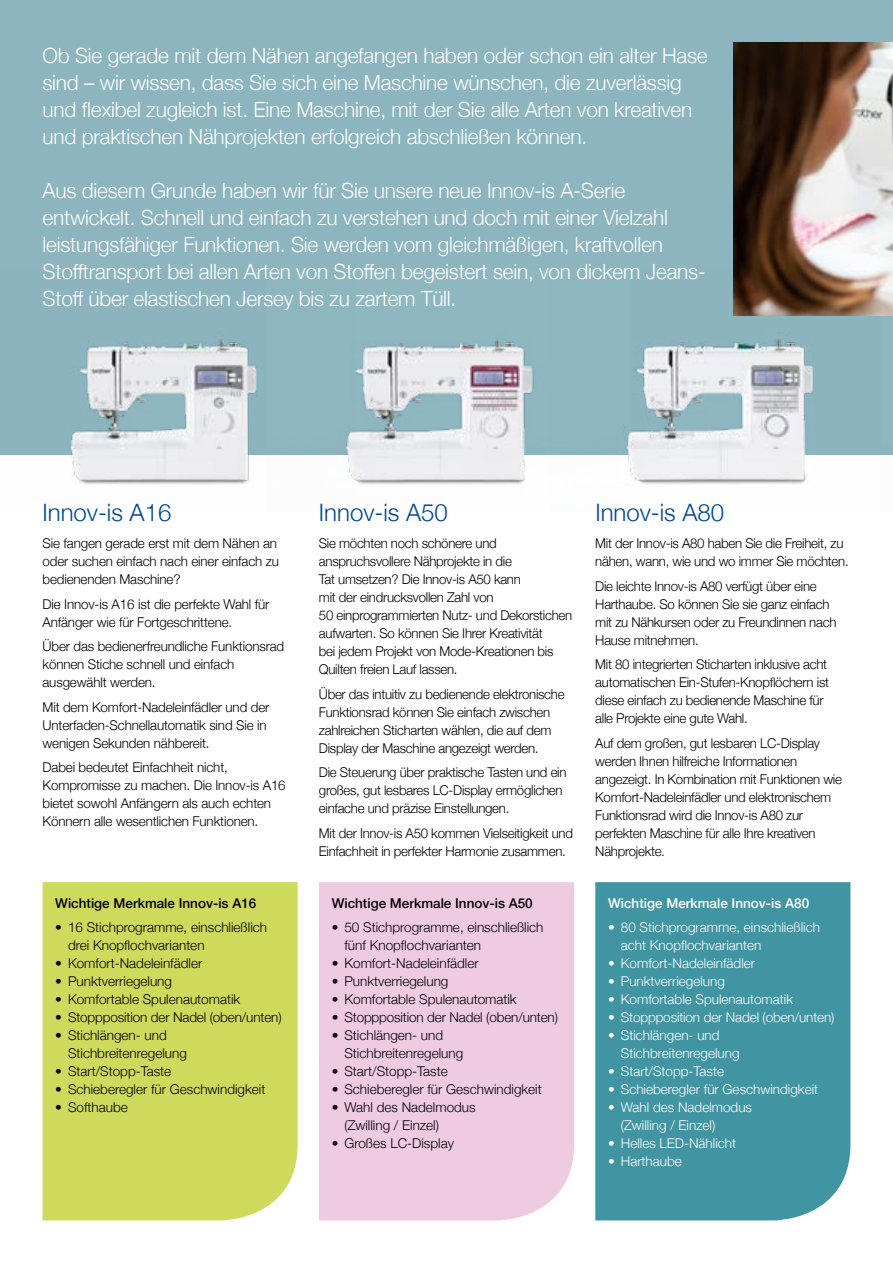
<style>
.page{position:relative;width:893px;height:1263px;background:#fff}
.page>*{position:absolute;margin:0;border:0;box-sizing:border-box;transform-origin:0 0}
.t1{font:300 24px "Helvetica Neue";color:#004893}
.t2{font:300 21px/27px "Helvetica Neue";letter-spacing:-.01em;color:#fff}
.t3{font:300 13.5px/18px "Helvetica Neue";letter-spacing:-.02em;color:#000}
.t4{font:300 13.5px/18px "Helvetica Neue";color:#000}
.t5{font:300 13.5px/18px "Helvetica Neue";color:#fff}
.t6{font:500 13.5px "Helvetica Neue";color:#000}
.t7{font:500 13.5px "Helvetica Neue";color:#fff}
</style>
<div class="page">
<div style="left:0;top:0;width:893px;height:270px;background:#8cb5bf"></div>
<img style="left:354px;top:270px;width:196px;height:215px">
<img style="left:550px;top:270px;width:331px;height:214px">
<img style="left:733px;top:43px;width:160px;height:272px">
<img style="left:881px;top:270px;width:12px;height:185px">
<img style="left:0;top:269px;width:354px;height:215px">
<div style="left:595px;top:882px;width:255px;height:338px;background:#4195a2"></div>
<div style="left:319px;top:882px;width:255px;height:338px;background:#efcbe2"></div>
<div style="left:43px;top:882px;width:255px;height:338px;background:#ceda5b"></div>
<p class="t2" style="left:43px;top:40px;width:667px">Ob Sie gerade mit dem Nähen angefangen haben oder schon ein alter Hase sind – wir wissen, dass Sie sich eine Maschine wünschen, die zuverlässig und flexibel zugleich ist. Eine Maschine, mit der Sie alle Arten von kreativen und praktischen Nähprojekten erfolgreich abschließen können.</p>
<p class="t2" style="left:43px;top:175px;width:665px">Aus diesem Grunde haben wir für Sie unsere neue Innov-is A-Serie entwickelt. Schnell und einfach zu verstehen und doch mit einer Vielzahl leistungsfähiger Funktionen. Sie werden vom gleichmäßigen, kraftvollen Stofftransport bei allen Arten von Stoffen begeistert sein, von dickem Jeans-Stoff über elastischen Jersey bis zu zartem Tüll.</p>
<h1 class="t1" style="left:43px;top:493px;width:130px">Innov-is A16</h1>
<h1 class="t1" style="left:319px;top:493px;width:130px">Innov-is A50</h1>
<h1 class="t1" style="left:595px;top:493px;width:130px">Innov-is A80</h1>
<p class="t3" style="left:43px;top:534px;width:238px">Sie fangen gerade erst mit dem Nähen an oder suchen einfach nach einer einfach zu bedienenden Maschine?</p>
<p class="t3" style="left:43px;top:594px;width:228px">Die Innov-is A16 ist die perfekte Wahl für<br>Anfänger wie für Fortgeschrittene.</p>
<p class="t3" style="left:43px;top:636px;width:243px">Über das bedienerfreundliche Funktionsrad können Stiche schnell und einfach ausgewählt werden.</p>
<p class="t3" style="left:43px;top:697px;width:228px">Mit dem Komfort-Nadeleinfädler und der<br>Unterfaden-Schnellautomatik sind Sie in wenigen Sekunden nähbereit.</p>
<p class="t3" style="left:43px;top:757px;width:245px">Dabei bedeutet Einfachheit nicht, Kompromisse zu machen. Die Innov‑is A16 bietet sowohl Anfängern als auch echten Könnern alle wesentlichen Funktionen.</p>
<p class="t3" style="left:595px;top:534px;width:255px">Mit der Innov-is A80 haben Sie die Freiheit, zu nähen, wann, wie und wo immer Sie möchten.</p>
<p class="t3" style="left:595px;top:576px;width:243px">Die leichte Innov-is A80 verfügt über eine Harthaube. So können Sie sie ganz einfach mit zu Nähkursen oder zu Freundinnen nach Hause mitnehmen.</p>
<p class="t3" style="left:595px;top:654px;width:235px">Mit 80 integrierten Sticharten inklusive acht automatischen Ein-Stufen-Knopflöchern ist diese einfach zu bedienende Maschine für alle Projekte eine gute Wahl.</p>
<p class="t3" style="left:595px;top:733px;width:248px">Auf dem großen, gut lesbaren LC-Display werden Ihnen hilfreiche Informationen angezeigt. In Kombination mit Funktionen wie Komfort-Nadeleinfädler und elektronischem Funktionsrad wird die Innov‑is A80 zur perfekten Maschine für alle Ihre kreativen Nähprojekte.</p>
<p class="t3" style="left:319px;top:534px;width:255px">Sie möchten noch schönere und anspruchsvollere Nähprojekte in die<br>Tat umsetzen? Die Innov-is A50 kann<br>mit der eindrucksvollen Zahl von<br>50 einprogrammierten Nutz- und Dekorstichen aufwarten. So können Sie Ihrer Kreativität<br>bei jedem Projekt von Mode-Kreationen bis Quilten freien Lauf lassen.</p>
<p class="t3" style="left:319px;top:684px;width:247px">Über das intuitiv zu bedienende elektronische Funktionsrad können Sie einfach zwischen zahlreichen Sticharten wählen, die auf dem Display der Maschine angezeigt werden.</p>
<p class="t3" style="left:319px;top:762px;width:249px">Die Steuerung über praktische Tasten und ein großes, gut lesbares LC-Display ermöglichen einfache und präzise Einstellungen.</p>
<p class="t3" style="left:319px;top:823px;width:256px">Mit der Innov-is A50 kommen Vielseitigkeit und<br>Einfachheit in perfekter Harmonie zusammen.</p>
<p class="t6" style="left:55px;top:892px;width:203px">Wichtige Merkmale Innov-is A16</p>
<p class="t4" style="left:68px;top:918px;width:201px;text-indent:-13px">• 16 Stichprogramme, einschließlich drei Knopflochvarianten</p>
<p class="t4" style="left:55px;top:954px;width:149px">• Komfort-Nadeleinfädler</p>
<p class="t4" style="left:55px;top:972px;width:118px">• Punktverriegelung</p>
<p class="t4" style="left:55px;top:990px;width:187px">• Komfortable Spulenautomatik</p>
<p class="t3" style="left:55px;top:1008px;width:228px">• Stoppposition der Nadel (oben/unten)</p>
<p class="t4" style="left:68px;top:1026px;width:120px;text-indent:-13px">• Stichlängen- und<br>Stichbreitenregelung</p>
<p class="t4" style="left:55px;top:1062px;width:118px">• Start/Stopp-Taste</p>
<p class="t4" style="left:55px;top:1079px;width:212px">• Schieberegler für Geschwindigkeit</p>
<p class="t4" style="left:55px;top:1097px;width:74px">• Softhaube</p>
<p class="t6" style="left:332px;top:892px;width:203px">Wichtige Merkmale Innov-is A50</p>
<p class="t4" style="left:344px;top:918px;width:201px;text-indent:-13px">• 50 Stichprogramme, einschließlich fünf Knopflochvarianten</p>
<p class="t4" style="left:332px;top:954px;width:149px">• Komfort-Nadeleinfädler</p>
<p class="t4" style="left:332px;top:972px;width:118px">• Punktverriegelung</p>
<p class="t4" style="left:332px;top:990px;width:187px">• Komfortable Spulenautomatik</p>
<p class="t3" style="left:332px;top:1008px;width:228px">• Stoppposition der Nadel (oben/unten)</p>
<p class="t4" style="left:344px;top:1026px;width:120px;text-indent:-13px">• Stichlängen- und<br>Stichbreitenregelung</p>
<p class="t4" style="left:332px;top:1062px;width:118px">• Start/Stopp-Taste</p>
<p class="t4" style="left:332px;top:1079px;width:212px">• Schieberegler für Geschwindigkeit</p>
<p class="t4" style="left:344px;top:1097px;width:133px;text-indent:-13px">• Wahl des Nadelmodus (Zwilling / Einzel)</p>
<p class="t4" style="left:332px;top:1133px;width:124px">• Großes LC-Display</p>
<p class="t7" style="left:608px;top:892px;width:203px">Wichtige Merkmale Innov-is A80</p>
<p class="t5" style="left:621px;top:918px;width:201px;text-indent:-13px">• 80 Stichprogramme, einschließlich acht Knopflochvarianten</p>
<p class="t5" style="left:608px;top:954px;width:149px">• Komfort-Nadeleinfädler</p>
<p class="t5" style="left:608px;top:972px;width:118px">• Punktverriegelung</p>
<p class="t5" style="left:608px;top:990px;width:187px">• Komfortable Spulenautomatik</p>
<p class="t5" style="left:608px;top:1008px;width:228px">• Stoppposition der Nadel (oben/unten)</p>
<p class="t5" style="left:621px;top:1026px;width:120px;text-indent:-13px">• Stichlängen- und<br>Stichbreitenregelung</p>
<p class="t5" style="left:608px;top:1062px;width:118px">• Start/Stopp-Taste</p>
<p class="t5" style="left:608px;top:1079px;width:212px">• Schieberegler für Geschwindigkeit</p>
<p class="t5" style="left:621px;top:1097px;width:133px;text-indent:-13px">• Wahl des Nadelmodus (Zwilling / Einzel)</p>
<p class="t5" style="left:608px;top:1133px;width:130px">• Helles LED-Nählicht</p>
<p class="t5" style="left:608px;top:1151px;width:75px">• Harthaube</p>
</div>
